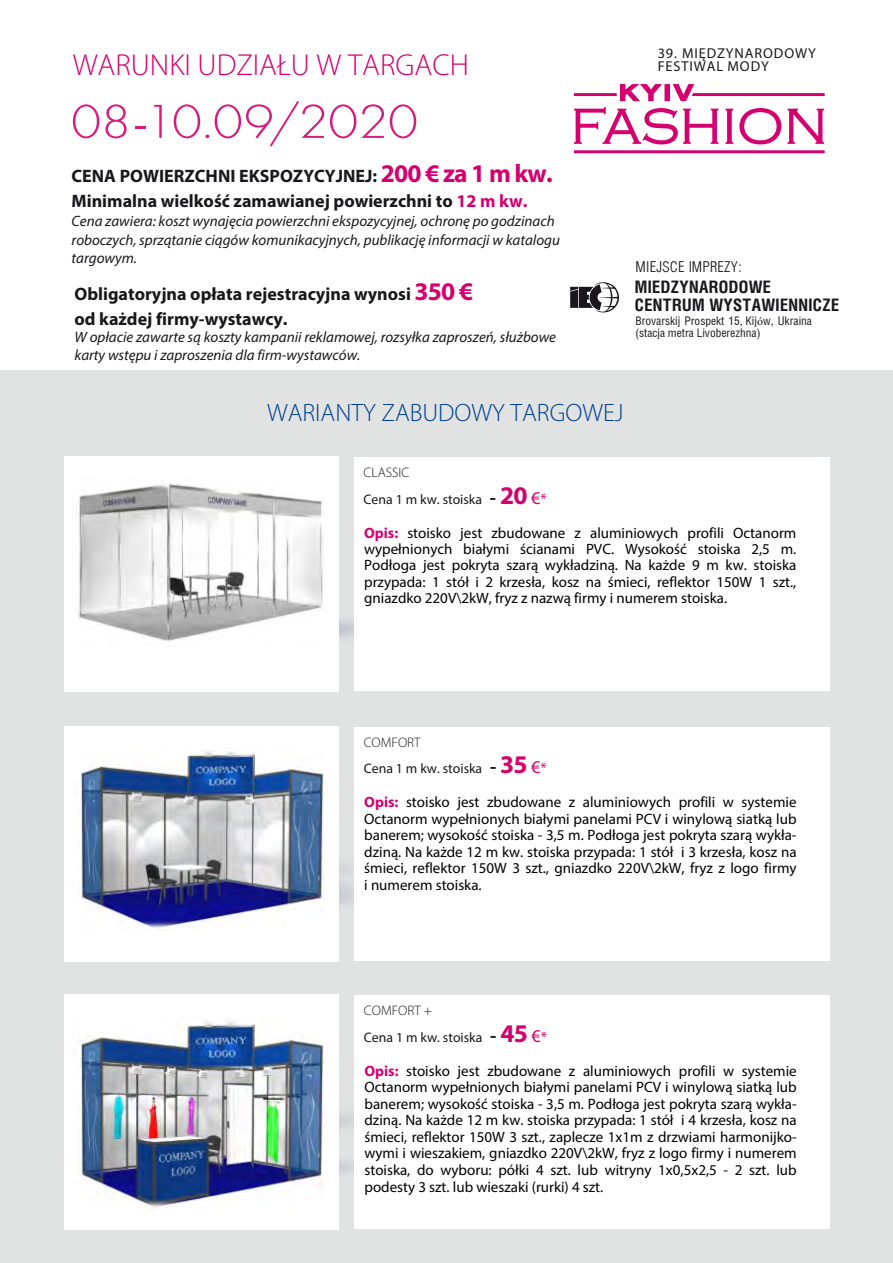
<style>
.page{position:relative;width:893px;height:1263px;background:#fff}
.page>*{position:absolute;margin:0;border:0;box-sizing:border-box;transform-origin:0 0}
.t1{font:300 49.5px "Futura";color:rgb(212 0 111/.9);scale:1.1 1}
.t2{font:300 30.45px "Myriad Pro";color:#d4006f}
.t3{font:300 25.2px "Myriad Pro";color:#00408e}
.t4{font:700 18px/24.9px "Myriad Pro";color:#1a171c}
.t5{font:700 17.25px/18px "Helios Cond";letter-spacing:.02em;color:#1a171c}
.t6{font:15px/16.5px "Myriad Pro";color:#000;text-align:justify}
.t7{font:italic 15px/18.5px "Myriad Pro";color:#1a171c}
.t8{font:300 14.4px "Helios Cond";letter-spacing:.02em;color:#1a171c}
.t9{font:14.25px/12.5px "Myriad Pro";letter-spacing:.065em;color:#1a171b}
.t10{font:13.8px/26.5px "Myriad Pro";color:#1a171c}
.t11{font:11.85px/11.9px "Helios Cond";color:#1a171c}
.s1{font-size:25.5px;color:#d4006f}
.s2{color:#d4006f}
.s3{font-family:"Minion Pro"}
.s4{font-weight:300}
.s5{font-weight:700;font-size:19.35px}
.s6{font-weight:700;font-size:25.5px;color:#d4006f}
.s7{font-size:18px;color:#d4006f}
.s8{font-size:15px;color:#d4006f}
.s9{font-weight:700;color:#d4006f}
</style>
<div class="page">
<div style="left:0;top:370px;width:893px;height:893px;background:#e1e2e2"></div>
<svg style="left:570px;top:282px;width:50px;height:31px"></svg>
<svg style="left:574px;top:84px;width:251px;height:69px"></svg>
<svg style="left:74px;top:600px;width:361px;height:53px"></svg>
<div style="left:354px;top:457px;width:475px;height:234px;background:#fff"></div>
<div style="left:64px;top:456px;width:275px;height:236px;background:#fff"></div>
<svg style="left:75px;top:870px;width:360px;height:52px"></svg>
<div style="left:354px;top:727px;width:475px;height:233px;background:#fff"></div>
<div style="left:64px;top:726px;width:275px;height:236px;background:#fff"></div>
<svg style="left:75px;top:1138px;width:360px;height:53px"></svg>
<div style="left:354px;top:995px;width:476px;height:234px;background:#fff"></div>
<div style="left:64px;top:994px;width:275px;height:236px;background:#fff"></div>
<img style="left:78px;top:483px;width:245px;height:159px">
<img style="left:80px;top:1017px;width:244px;height:192px">
<img style="left:77px;top:751px;width:247px;height:179px">
<h2 class="t2" style="left:73px;top:48px;width:398px">WARUNKI UDZIAŁU W TARGACH</h2>
<h1 class="t1" style="left:71px;top:93px;width:317px">08-10.09/2020</h1>
<p class="t4" style="left:72px;top:163px;width:483px">CENA POWIERZCHNI EKSPOZYCYJNEJ: <span class="s1">200 € za 1 m kw.<br></span>Minimalna wielkość zamawianej powierzchni to <span class="s2">12 m kw.</span></p>
<p class="t7" style="left:72px;top:212px;width:490px">Cena zawiera: koszt wynajęcia powierzchni ekspozycyjnej, ochronę po godzinach roboczych, sprzątanie ciągów komunikacyjnych, publikację informacji w katalogu targowym.</p>
<p class="t4" style="left:75px;top:280px;width:400px;line-height:25.5px">Obligatoryjna opłata rejestracyjna wynosi <span class="s1">350 € </span>od każdej firmy-wystawcy.</p>
<p class="t7" style="left:75px;top:328px;width:483px;line-height:18px">W opłacie zawarte są koszty kampanii reklamowej, rozsyłka zaproszeń, służbowe karty wstępu i zaproszenia dla firm-wystawców.</p>
<p class="t9" style="left:658px;top:47px;width:160px">39. MIĘDZYNARODOWY<br>FESTIWAL MODY</p>
<p class="t8" style="left:636px;top:260px;width:107px">MIEJSCE IMPREZY:</p>
<p class="t5" style="left:635px;top:278px;width:206px">MIEDZYNARODOWE<br>CENTRUM WYSTAWIENNICZE</p>
<p class="t11" style="left:635px;top:315px;width:178px">Brovarskij Prospekt 15, Kij<span class="s3">ó</span>w, Ukraina (stacja metra Livoberezhna)</p>
<h3 class="t3" style="left:267px;top:398px;width:358px">WARIANTY ZABUDOWY TARGOWEJ</h3>
<p class="t10" style="left:364px;top:459px;width:184px"><span class="s4">CLASSIC<br></span>Cena 1 m kw. stoiska <span class="s5">-</span> <span class="s6">20</span> <span class="s7">€</span><span class="s8">*</span></p>
<p class="t6" style="left:364px;top:524px;width:434px"><span class="s9">Opis:</span> stoisko jest zbudowane z aluminiowych profili Octanorm wypełnionych białymi ścianami PVC. Wysokość stoiska 2,5 m.<br>Podłoga jest pokryta szarą wykładziną. Na każde 9 m kw. stoiska przypada: 1 stół i 2 krzesła, kosz na śmieci, reflektor 150W 1 szt., gniazdko 220V\2kW, fryz z nazwą firmy i numerem stoiska.</p>
<p class="t10" style="left:364px;top:729px;width:184px"><span class="s4">COMFORT<br></span>Cena 1 m kw. stoiska <span class="s5">-</span> <span class="s6">35</span> <span class="s7">€</span><span class="s8">*</span></p>
<p class="t6" style="left:364px;top:794px;width:434px"><span class="s9">Opis:</span> stoisko jest zbudowane z aluminiowych profili w systemie Octanorm wypełnionych białymi panelami PCV i winylową siatką lub banerem; wysokość stoiska - 3,5 m. Podłoga jest pokryta szarą wykła&shy;dziną. Na każde 12 m kw. stoiska przypada: 1 stół i 3 krzesła, kosz na śmieci, reflektor 150W 3 szt., gniazdko 220V\2kW, fryz z logo firmy i numerem stoiska.</p>
<p class="t10" style="left:364px;top:997px;width:184px"><span class="s4">COMFORT +<br></span>Cena 1 m kw. stoiska <span class="s5">-</span> <span class="s6">45</span> <span class="s7">€</span><span class="s8">*</span></p>
<p class="t6" style="left:364px;top:1062px;width:434px"><span class="s9">Opis:</span> stoisko jest zbudowane z aluminiowych profili w systemie Octanorm wypełnionych białymi panelami PCV i winylową siatką lub banerem; wysokość stoiska - 3,5 m. Podłoga jest pokryta szarą wykła&shy;dziną. Na każde 12 m kw. stoiska przypada: 1 stół i 4 krzesła, kosz na śmieci, reflektor 150W 3 szt., zaplecze 1x1m z drzwiami harmonijko&shy;wymi i wieszakiem, gniazdko 220V\2kW, fryz z logo firmy i numerem stoiska, do wyboru: półki 4 szt. lub witryny 1x0,5x2,5 - 2 szt. lub podesty 3 szt. lub wieszaki (rurki) 4 szt.</p>
</div>
